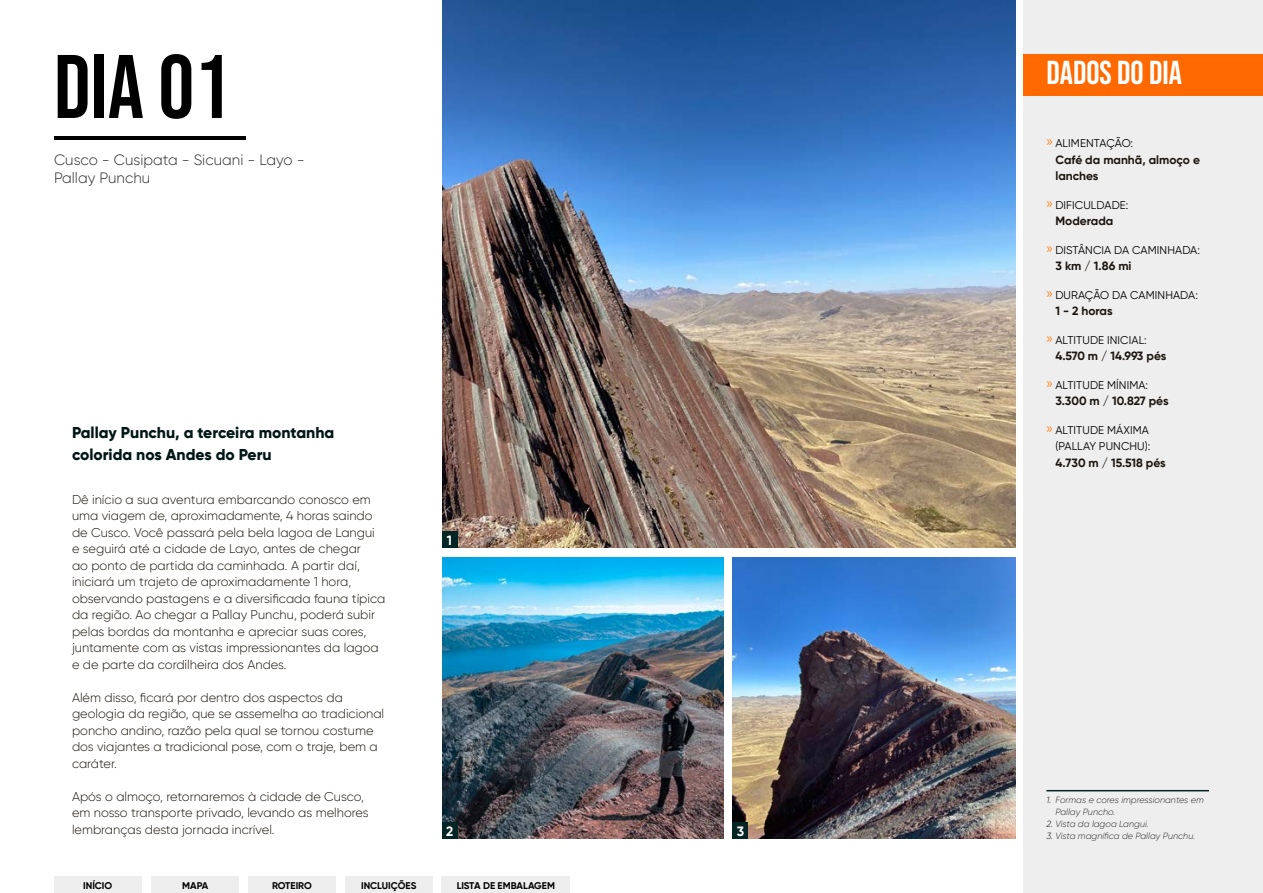
<style>
.page{position:relative;width:1263px;height:893px;background:#fff}
.page>*{position:absolute;margin:0;border:0;box-sizing:border-box;transform-origin:0 0}
.t1{font:90px "Bebas Neue";color:#000}
.t2{font:33px "Bebas Neue";color:#fff}
.t3{font:800 15.75px/22.5px "Gilroy";color:#001716}
.t4{font:300 15px/18px "Gilroy";color:#2f2f2f}
.t5{font:700 13.5px "Gilroy";color:#fff}
.t6{font:300 12.75px/16.5px "Gilroy";color:#1d160f}
.t7{font:700 12px/16.5px "Gilroy";color:#1d160f}
.t8{font:700 12px "Gilroy";letter-spacing:-.02em;color:#1d160f}
.t9{font:11.25px/16.5px "Gilroy";letter-spacing:.01em;color:#000;text-align:right}
.t10{font:700 9.75px "Gilroy";color:#000}
.t11{font:italic 300 9px/12px "Gilroy";color:#2f2f2f}
.s1{font-family:"Myriad Pro";font-size:15px;color:#ff8826}
.s2{color:#1d160f}
</style>
<div class="page">
<div style="left:1024px;top:0;width:239px;height:893px;background:#eee"></div>
<div style="left:1024px;top:54px;width:239px;height:42px;background:#ff6900"></div>
<img style="left:442px;top:557px;width:282px;height:282px">
<img style="left:733px;top:557px;width:282px;height:282px">
<img style="left:442px;top:0;width:573px;height:548px">
<hr style="left:54px;top:136px;width:192px;height:4px;background:#000">
<div style="left:442px;top:531px;width:15px;height:17px;background:#052424"></div>
<div style="left:442px;top:823px;width:15px;height:16px;background:#052424"></div>
<div style="left:733px;top:823px;width:15px;height:16px;background:#052424"></div>
<hr style="left:1046px;top:790px;width:163px;height:1px;background:#052424">
<div style="left:54px;top:877px;width:88px;height:16px;background:#eee"></div>
<div style="left:151px;top:877px;width:88px;height:16px;background:#eee"></div>
<div style="left:248px;top:877px;width:88px;height:16px;background:#eee"></div>
<div style="left:345px;top:877px;width:87px;height:16px;background:#eee"></div>
<div style="left:442px;top:877px;width:128px;height:16px;background:#eee"></div>
<h1 class="t1" style="left:54px;top:36px;width:178px">Dia 01</h1>
<p class="t4" style="left:54px;top:151px;width:252px">Cusco - Cusipata - Sicuani - Layo -<br>Pallay Punchu</p>
<p class="t3" style="left:72px;top:421px;width:264px">Pallay Punchu, a terceira montanha colorida nos Andes do Peru</p>
<p class="t6" style="left:72px;top:491px;width:315px">Dê início a sua aventura embarcando conosco em uma viagem de, aproximadamente, 4 horas saindo de Cusco. Você passará pela bela lagoa de Langui e seguirá até a cidade de Layo, antes de chegar<br>ao ponto de partida da caminhada. A partir daí, iniciará um trajeto de aproximadamente 1 hora, observando pastagens e a diversificada fauna típica da região. Ao chegar a Pallay Punchu, poderá subir pelas bordas da montanha e apreciar suas cores, juntamente com as vistas impressionantes da lagoa e de parte da cordilheira dos Andes.</p>
<p class="t6" style="left:72px;top:689px;width:314px">Além disso, ficará por dentro dos aspectos da geologia da região, que se assemelha ao tradicional poncho andino, razão pela qual se tornou costume dos viajantes a tradicional pose, com o traje, bem a caráter.</p>
<p class="t6" style="left:72px;top:788px;width:298px">Após o almoço, retornaremos à cidade de Cusco, em nosso transporte privado, levando as melhores lembranças desta jornada incrível.</p>
<p class="t5" style="left:447px;top:531px;width:7px">1</p>
<p class="t5" style="left:446px;top:823px;width:9px">2</p>
<p class="t5" style="left:737px;top:823px;width:9px">3</p>
<p class="t10" style="left:83px;top:879px;width:31px">INÍCIO</p>
<p class="t10" style="left:182px;top:879px;width:28px">MAPA</p>
<p class="t10" style="left:272px;top:879px;width:41px">ROTEIRO</p>
<p class="t10" style="left:361px;top:879px;width:57px">INCLUIÇÕES</p>
<p class="t10" style="left:457px;top:879px;width:100px">LISTA DE EMBALAGEM</p>
<h2 class="t2" style="left:1046px;top:54px;width:137px">DADOS DO DIA</h2>
<p class="t9" style="left:1046px;top:135px;width:88px"><span class="s1">»</span> ALIMENTAÇÃO:</p>
<p class="t7" style="left:1055px;top:151px;width:146px">Café da manhã, almoço e lanches</p>
<p class="t9" style="left:1046px;top:196px;width:83px"><span class="s1">»</span> DIFICULDADE:</p>
<p class="t7" style="left:1055px;top:213px;width:59px">Moderada</p>
<p class="t9" style="left:1046px;top:241px;width:155px"><span class="s1">»</span> DISTÂNCIA DA CAMINHADA:</p>
<p class="t7" style="left:1055px;top:258px;width:78px">3 km / 1.86 mi</p>
<p class="t9" style="left:1046px;top:286px;width:153px"><span class="s1">»</span> DURAÇÃO DA CAMINHADA:</p>
<p class="t7" style="left:1055px;top:303px;width:59px">1 - 2 horas</p>
<p class="t9" style="left:1046px;top:331px;width:102px"><span class="s1">»</span> ALTITUDE INICIAL:</p>
<p class="t8" style="left:1055px;top:348px;width:112px">4.570 m / 14.993 pés</p>
<p class="t9" style="left:1046px;top:376px;width:103px"><span class="s1">»</span> ALTITUDE MÍNIMA:</p>
<p class="t7" style="left:1055px;top:393px;width:115px">3.300 m / 10.827 pés</p>
<p class="t9" style="left:1046px;top:421px;width:105px"><span class="s1">»</span> ALTITUDE MÁXIMA (PALLAY PUNCHU):</p>
<p class="t7" style="left:1055px;top:454px;width:112px">4.730 m / 15.518 pés</p>
<p class="t11" style="left:1055px;top:794px;width:150px;text-indent:-9px"><span class="s2">1.</span> Formas e cores impressionantes em<br>Pallay Puncho.</p>
<p class="t11" style="left:1046px;top:818px;width:104px"><span class="s2">2.</span> Vista da lagoa Langui.</p>
<p class="t11" style="left:1046px;top:830px;width:150px"><span class="s2">3.</span> Vista magnífica de Pallay Punchu.</p>
</div>
